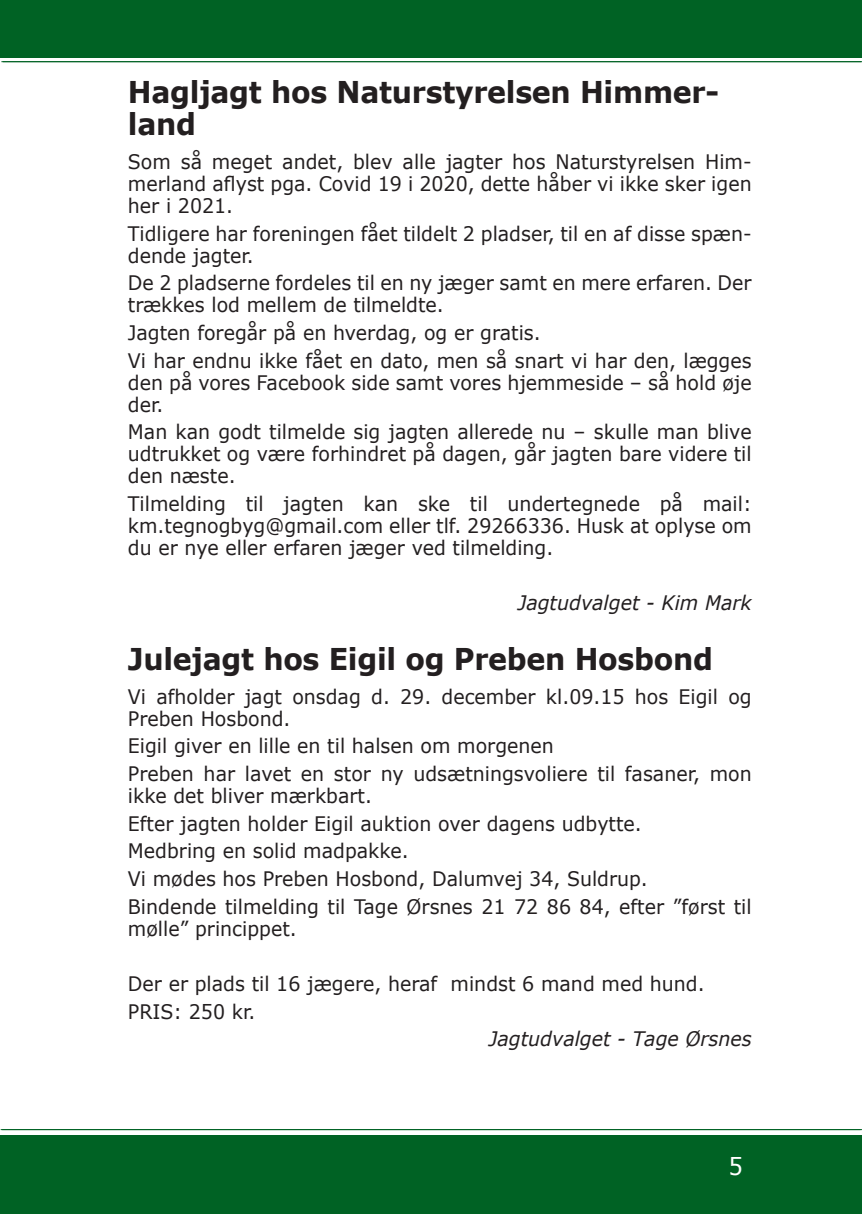
<style>
.page{position:relative;width:862px;height:1214px;background:#fff}
.page>*{position:absolute;margin:0;border:0;box-sizing:border-box;transform-origin:0 0}
.Overskrift{font:700 30px/32px "Verdana";letter-spacing:-.01em;color:#231f20;scale:.95 1}
.Sidetal{font:24px "Verdana";color:#fff;scale:.95 1}
.Brødtekst{font:20px/22px "Verdana";color:#231f20;scale:.95 1}
.Underskrift{font:italic 20px "Verdana";color:#231f20;scale:.95 1}
</style>
<div class="page">
<hr style="left:2px;top:1129px;width:860px;height:1px;background:#006224">
<hr style="left:3px;top:61px;width:859px;height:1px;background:#006224">
<div style="left:0;top:0;width:860px;height:57px;background:#006224"></div>
<div style="left:0;top:1134px;width:861px;height:79px;background:#006224"></div>
<hr style="left:1px;top:1129px;width:859px;height:1px;background:#006224">
<hr style="left:1px;top:61px;width:860px;height:1px;background:#006224">
<p class="Overskrift" style="left:128px;top:76px;width:624px">Hagljagt hos Naturstyrelsen Himmer&shy;land</p>
<p class="Brødtekst" style="left:128px;top:150px;width:658px;text-align:justify">Som så meget andet, blev alle jagter hos Naturstyrelsen Him&shy;merland aflyst pga. Covid 19 i 2020, dette håber vi ikke sker igen her i 2021.</p>
<p class="Brødtekst" style="left:128px;top:222px;width:658px">Tidligere har foreningen fået tildelt 2 pladser, til en af disse spæn&shy;dende jagter.</p>
<p class="Brødtekst" style="left:128px;top:272px;width:658px">De 2 pladserne fordeles til en ny jæger samt en mere erfaren. Der trækkes lod mellem de tilmeldte.</p>
<p class="Brødtekst" style="left:128px;top:321px;width:436px">Jagten foregår på en hverdag, og er gratis.</p>
<p class="Brødtekst" style="left:128px;top:349px;width:658px;text-align:justify">Vi har endnu ikke fået en dato, men så snart vi har den, lægges den på vores Facebook side samt vores hjemmeside – så hold øje der.</p>
<p class="Brødtekst" style="left:128px;top:421px;width:658px;text-align:justify">Man kan godt tilmelde sig jagten allerede nu – skulle man blive udtrukket og være forhindret på dagen, går jagten bare videre til den næste.</p>
<p class="Brødtekst" style="left:128px;top:492px;width:658px;text-align:justify">Tilmelding til jagten kan ske til undertegnede på mail: km.tegnogbyg@gmail.com eller tlf. 29266336. Husk at oplyse om du er nye eller erfaren jæger ved tilmelding.</p>
<p class="Underskrift" style="left:518px;top:589px;width:248px">Jagtudvalget - Kim Mark</p>
<p class="Overskrift" style="left:128px;top:642px;width:617px">Julejagt hos Eigil og Preben Hosbond</p>
<p class="Brødtekst" style="left:128px;top:685px;width:658px">Vi afholder jagt onsdag d. 29. december kl.09.15 hos Eigil og<br>Preben Hosbond.</p>
<p class="Brødtekst" style="left:128px;top:734px;width:450px">Eigil giver en lille en til halsen om morgenen</p>
<p class="Brødtekst" style="left:128px;top:762px;width:658px">Preben har lavet en stor ny udsætningsvoliere til fasaner, mon ikke det bliver mærkbart.</p>
<p class="Brødtekst" style="left:128px;top:812px;width:542px">Efter jagten holder Eigil auktion over dagens udbytte.</p>
<p class="Brødtekst" style="left:128px;top:839px;width:297px">Medbring en solid madpakke.</p>
<p class="Brødtekst" style="left:128px;top:867px;width:549px">Vi mødes hos Preben Hosbond, Dalumvej 34, Suldrup.</p>
<p class="Brødtekst" style="left:128px;top:895px;width:658px">Bindende tilmelding til Tage Ørsnes 21 72 86 84, efter ”først til mølle” princippet.</p>
<p class="Brødtekst" style="left:128px;top:972px;width:609px">Der er plads til 16 jægere, heraf mindst 6 mand med hund.</p>
<p class="Brødtekst" style="left:128px;top:1000px;width:136px">PRIS: 250 kr.</p>
<p class="Underskrift" style="left:489px;top:1025px;width:278px">Jagtudvalget - Tage Ørsnes</p>
<p class="Sidetal" style="left:728px;top:1149px;width:17px">5</p>
</div>
